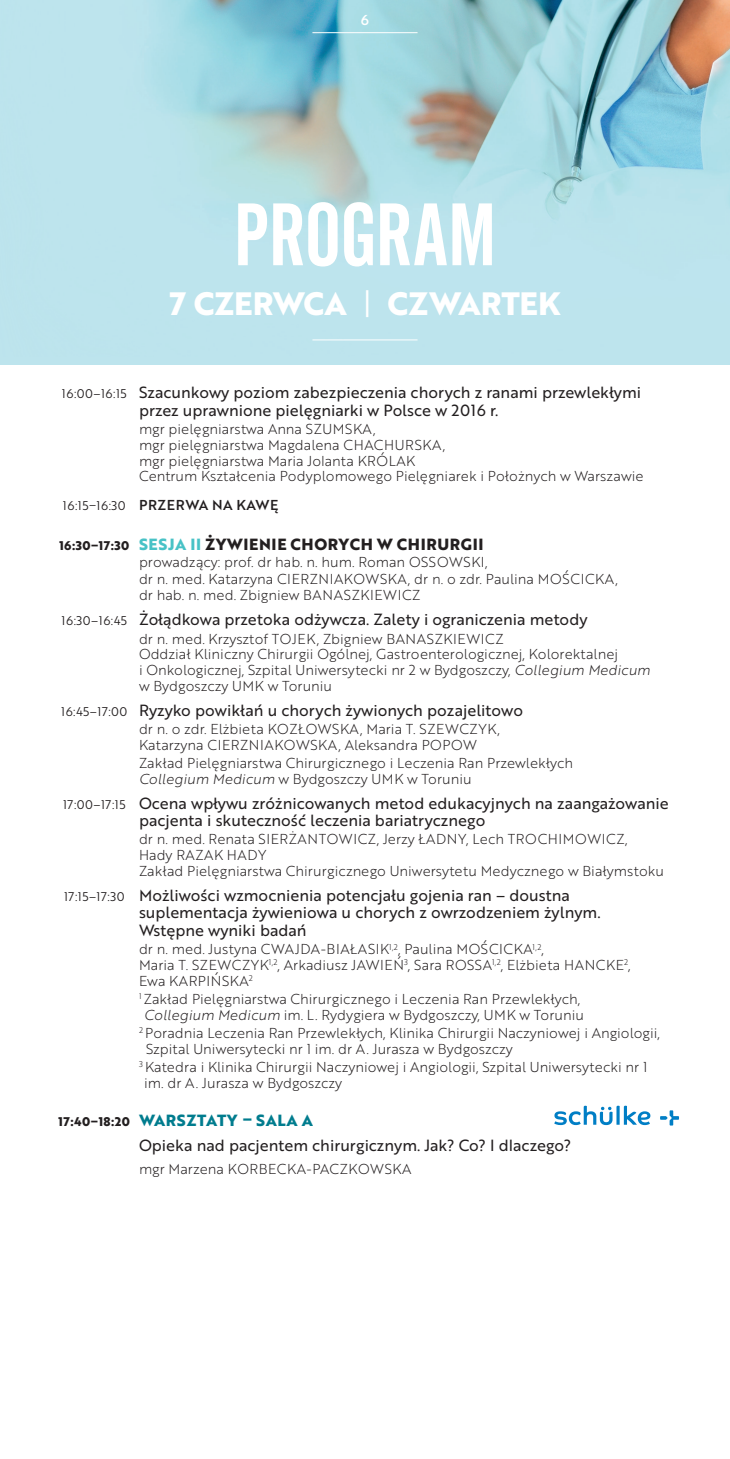
<style>
.page{position:relative;width:730px;height:1459px;background:#fff}
.page>*{position:absolute;margin:0;border:0;box-sizing:border-box;transform-origin:0 0}
.t1{font:87.5px "Alternate Gothic No 2 EU Normal";letter-spacing:-.005em;color:#fff}
.t2{font:700 31.5px "Brother 1816 Extra";letter-spacing:-.005em;color:#fff}
._4_wyklad{font:15.75px/17.5px "Brother 1816 Regular";color:#231f20}
._5_sesja{font:700 15.75px "Brother 1816 Extra";letter-spacing:.04em;color:#231f20}
._5_sesja-2{font:700 15.75px "Brother 1816 Extra";letter-spacing:.04em;color:#007c8e}
._6_wykladowca{font:14px/15.8px "Brother 1816 Light";color:#231f20}
._5_sesja-3{font:14px/16.8px "Brother 1816 Light";letter-spacing:.005em;color:#231f20}
._6_wykladowca-2{font:14px/15.8px "Brother 1816 Light";letter-spacing:.04em;color:#231f20}
._6_wykladowca-3{font:14px/15.8px "Brother 1816 Light";letter-spacing:.035em;color:#231f20}
._4_dyskusja_kawa{font:14px "Brother 1816 Medium";letter-spacing:.04em;color:#231f20}
.t3{font:14px "Brother 1816 Medium";color:#fff}
.s1{font-family:"Brother 1816 Book";font-weight:400}
.s2{font-family:"Brother 1816 Book";font-size:12.25px}
.s3{font-size:12.25px}
.s4{color:#48c2c6}
.s5{font-family:"Brother 1816 Light Italic"}
.s6{font-size:12.25px;color:#231f20}
</style>
<div class="page">
<hr style="left:729px;top:0;width:1px;height:365px;background:#bde4ed">
<div style="left:0;top:0;width:729px;height:365px;background:#bde4ed"></div>
<img style="left:152px;top:0;width:577px;height:341px">
<hr style="left:312px;top:32px;width:105px;height:1px;background:#fff">
<hr style="left:312px;top:339px;width:105px;height:1px;background:#fff">
<svg style="left:554px;top:1105px;width:96px;height:20px"></svg>
<svg style="left:660px;top:1110px;width:18px;height:15px"></svg>
<p class="t3" style="left:360px;top:9px;width:10px">6</p>
<p class="t1" style="left:233px;top:186px;width:265px">PROGRAM</p>
<p class="t2" style="left:169px;top:279px;width:392px">7 CZERWCA <span class="s1">|</span> CZWARTEK</p>
<p class="_4_wyklad" style="left:139px;top:383px;width:503px;text-indent:-77px"><span class="s2">16:00–16:15</span> Szacunkowy poziom zabezpieczenia chorych z ranami przewlekłymi przez uprawnione pielęgniarki w Polsce w 2016 r.</p>
<p class="_6_wykladowca" style="left:139px;top:421px;width:505px">mgr pielęgniarstwa Anna SZUMSKA,<br>mgr pielęgniarstwa Magdalena CHACHURSKA,<br>mgr pielęgniarstwa Maria Jolanta KRÓLAK<br>Centrum Kształcenia Podyplomowego Pielęgniarek i Położnych w Warszawie</p>
<p class="_4_dyskusja_kawa" style="left:63px;top:494px;width:217px"><span class="s2">16:15–16:30</span> PRZERWA NA KAWĘ</p>
<p class="_5_sesja" style="left:59px;top:532px;width:425px"><span class="s3">16:30–17:30</span> <span class="s4">SESJA II</span> ŻYWIENIE CHORYCH W CHIRURGII</p>
<p class="_5_sesja-3" style="left:139px;top:553px;width:480px">prowadzący: prof. dr hab. n. hum. Roman OSSOWSKI,<br>dr n. med. Katarzyna CIERZNIAKOWSKA, dr n. o zdr. Paulina MOŚCICKA, dr hab. n. med. Zbigniew BANASZKIEWICZ</p>
<p class="_4_wyklad" style="left:62px;top:610px;width:527px"><span class="s2">16:30–16:45</span> Żołądkowa przetoka odżywcza. Zalety i ograniczenia metody</p>
<p class="_6_wykladowca" style="left:139px;top:630px;width:512px">dr n. med. Krzysztof TOJEK, Zbigniew BANASZKIEWICZ<br>Oddział Kliniczny Chirurgii Ogólnej, Gastroenterologicznej, Kolorektalnej<br>i Onkologicznej, Szpital Uniwersytecki nr 2 w Bydgoszczy, <span class="s5">Collegium Medicum </span>w Bydgoszczy UMK w Toruniu</p>
<p class="_4_wyklad" style="left:61px;top:700px;width:463px"><span class="s2">16:45–17:00</span> Ryzyko powikłań u chorych żywionych pozajelitowo</p>
<p class="_6_wykladowca-3" style="left:139px;top:720px;width:362px">dr n. o zdr. Elżbieta KOZŁOWSKA, Maria T. SZEWCZYK,<br>Katarzyna CIERZNIAKOWSKA, Aleksandra POPOW</p>
<p class="_6_wykladowca" style="left:139px;top:754px;width:435px">Zakład Pielęgniarstwa Chirurgicznego i Leczenia Ran Przewlekłych<br><span class="s5">Collegium Medicum</span> w Bydgoszczy UMK w Toruniu</p>
<p class="_4_wyklad" style="left:139px;top:793px;width:531px;text-indent:-76px"><span class="s2">17:00–17:15</span> Ocena wpływu zróżnicowanych metod edukacyjnych na zaangażowanie pacjenta i skuteczność leczenia bariatrycznego</p>
<p class="_6_wykladowca" style="left:139px;top:831px;width:526px">dr n. med. Renata SIERŻANTOWICZ, Jerzy ŁADNY, Lech TROCHIMOWICZ,<br>Hady RAZAK HADY<br>Zakład Pielęgniarstwa Chirurgicznego Uniwersytetu Medycznego w Białymstoku</p>
<p class="_4_wyklad" style="left:139px;top:886px;width:463px;text-indent:-75px"><span class="s2">17:15–17:30</span> Możliwości wzmocnienia potencjału gojenia ran – doustna suplementacja żywieniowa u chorych z owrzodzeniem żylnym.<br>Wstępne wyniki badań</p>
<p class="_6_wykladowca-2" style="left:139px;top:940px;width:493px">dr n. med. Justyna CWAJDA-BIAŁASIK<sup>1,2</sup>, Paulina MOŚCICKA<sup>1,2</sup>,<br>Maria T. SZEWCZYK<sup>1,2</sup>, Arkadiusz JAWIEŃ<sup>3</sup>, Sara ROSSA<sup>1,2</sup>, Elżbieta HANCKE<sup>2</sup>,<br>Ewa KARPIŃSKA<sup>2</sup></p>
<p class="_6_wykladowca" style="left:139px;top:990px;width:446px;text-align:center"><sup>1</sup> Zakład Pielęgniarstwa Chirurgicznego i Leczenia Ran Przewlekłych,<br><span class="s5">Collegium Medicum</span> im. L. Rydygiera w Bydgoszczy, UMK w Toruniu</p>
<p class="_6_wykladowca" style="left:146px;top:1024px;width:515px;text-indent:-7px"><sup>2</sup> Poradnia Leczenia Ran Przewlekłych, Klinika Chirurgii Naczyniowej i Angiologii,<br>Szpital Uniwersytecki nr 1 im. dr A. Jurasza w Bydgoszczy</p>
<p class="_6_wykladowca" style="left:144px;top:1058px;width:504px;text-indent:-5px"><sup>3</sup> Katedra i Klinika Chirurgii Naczyniowej i Angiologii, Szpital Uniwersytecki nr 1 im. dr A. Jurasza w Bydgoszczy</p>
<p class="_5_sesja-2" style="left:59px;top:1107px;width:255px"><span class="s6">17:40–18:20</span> WARSZTATY – SALA A</p>
<p class="_4_wyklad" style="left:139px;top:1135px;width:433px">Opieka nad pacjentem chirurgicznym. Jak? Co? I dlaczego?</p>
<p class="_6_wykladowca-3" style="left:139px;top:1160px;width:274px">mgr Marzena KORBECKA-PACZKOWSKA</p>
</div>
